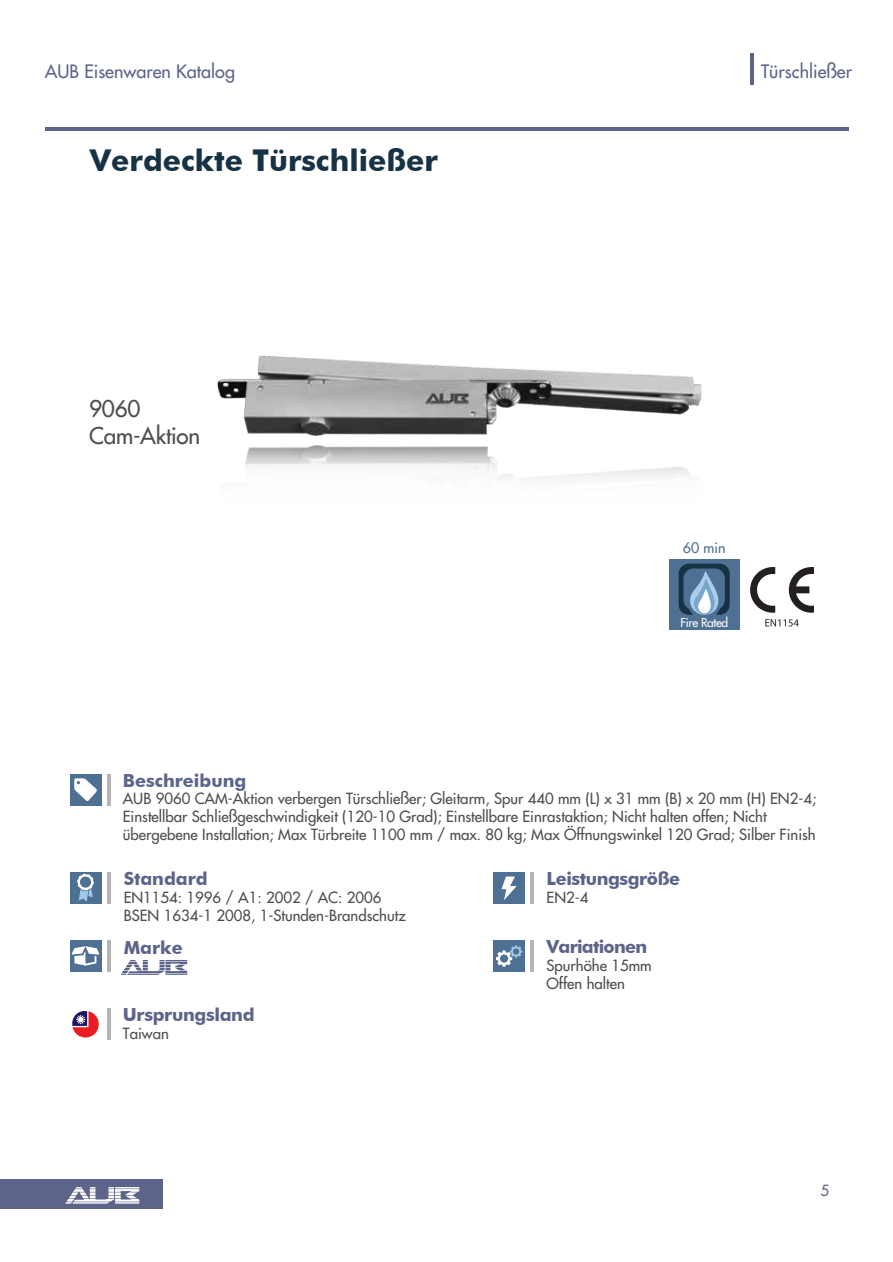
<style>
.page{position:relative;width:893px;height:1262px;background:#fff}
.page>*{position:absolute;margin:0;border:0;box-sizing:border-box;transform-origin:0 0}
.t1{font:700 30px "Futura BT";color:#173244}
.t2{font:22.5px/27px "Futura";letter-spacing:-.01em;color:#4d4d4d}
.t3{font:18px "Futura";color:#5c648a}
.t4{font:700 18px "Futura BT";letter-spacing:-.02em;color:#5c648a}
.t5{font:700 18px "Futura BT";color:#5c648a}
.t6{font:700 18px "Futura BT";letter-spacing:-.04em;color:#5c648a}
.t7{font:15px/18px "Futura";color:#4d4d4d}
.t8{font:15px "Futura";color:#5c648a}
.t9{font:14.25px "Futura";color:#4e7092}
.t10{font:12px "Futura";letter-spacing:-.025em;color:#fff}
</style>
<div class="page">
<img style="left:217px;top:355px;width:485px;height:81px">
<svg style="left:245px;top:445px;width:445px;height:34px"></svg>
<hr style="left:45px;top:127px;width:803px;height:3px;background:#5c648a">
<hr style="left:107px;top:1008px;width:3px;height:32px;background:#b5b5b5">
<hr style="left:107px;top:871px;width:3px;height:32px;background:#b5b5b5">
<hr style="left:531px;top:940px;width:3px;height:32px;background:#b5b5b5">
<hr style="left:531px;top:872px;width:3px;height:32px;background:#b5b5b5">
<hr style="left:107px;top:773px;width:3px;height:32px;background:#b5b5b5">
<hr style="left:750px;top:53px;width:3px;height:32px;background:#5c648a">
<hr style="left:107px;top:940px;width:3px;height:32px;background:#b5b5b5">
<svg style="left:121px;top:960px;width:66px;height:15px"></svg>
<div style="left:70px;top:773px;width:31px;height:32px;background:#4e7092"></div>
<div style="left:70px;top:871px;width:31px;height:32px;background:#4e7092"></div>
<div style="left:493px;top:872px;width:32px;height:32px;background:#4e7092"></div>
<div style="left:493px;top:940px;width:32px;height:32px;background:#4e7092"></div>
<div style="left:70px;top:940px;width:31px;height:31px;background:#4e7092"></div>
<svg style="left:74px;top:778px;width:23px;height:23px"></svg>
<svg style="left:77px;top:873px;width:17px;height:28px"></svg>
<svg style="left:496px;top:945px;width:26px;height:21px"></svg>
<svg style="left:72px;top:946px;width:27px;height:19px"></svg>
<div style="left:0;top:1179px;width:162px;height:30px;background:#5c648a"></div>
<svg style="left:65px;top:1187px;width:74px;height:16px"></svg>
<svg style="left:501px;top:876px;width:16px;height:24px"></svg>
<svg style="left:72px;top:1011px;width:27px;height:27px"></svg>
<div style="left:669px;top:559px;width:70px;height:71px;background:#4e7092"></div>
<svg style="left:679px;top:563px;width:51px;height:52px"></svg>
<svg style="left:765px;top:619px;width:34px;height:7px"></svg>
<svg style="left:789px;top:567px;width:25px;height:45px"></svg>
<svg style="left:750px;top:567px;width:25px;height:45px"></svg>
<p class="t3" style="left:45px;top:60px;width:192px">AUB Eisenwaren Katalog</p>
<p class="t3" style="left:761px;top:60px;width:92px">Türschließer</p>
<h1 class="t1" style="left:90px;top:142px;width:350px">Verdeckte Türschließer</h1>
<h2 class="t2" style="left:89px;top:395px;width:113px">9060<br>Cam-Aktion</h2>
<p class="t9" style="left:683px;top:538px;width:44px">60 min</p>
<p class="t10" style="left:680px;top:615px;width:49px">Fire Rated</p>
<p class="t5" style="left:123px;top:769px;width:125px">Beschreibung</p>
<p class="t7" style="left:123px;top:790px;width:695px">AUB 9060 CAM-Aktion verbergen Türschließer; Gleitarm, Spur 440 mm (L) x 31 mm (B) x 20 mm (H) EN2-4;<br>Einstellbar Schließgeschwindigkeit (120-10 Grad); Einstellbare Einrastaktion; Nicht halten offen; Nicht übergebene Installation; Max Türbreite 1100 mm / max. 80 kg; Max Öffnungswinkel 120 Grad; Silber Finish</p>
<p class="t5" style="left:124px;top:867px;width:85px">Standard</p>
<p class="t7" style="left:124px;top:888px;width:284px">EN1154: 1996 / A1: 2002 / AC: 2006<br>BSEN 1634-1 2008, 1-Stunden-Brandschutz</p>
<p class="t4" style="left:124px;top:936px;width:61px">Marke</p>
<p class="t4" style="left:123px;top:1004px;width:133px">Ursprungsland</p>
<p class="t7" style="left:123px;top:1025px;width:47px">Taiwan</p>
<p class="t4" style="left:547px;top:868px;width:135px">Leistungsgröße</p>
<p class="t7" style="left:547px;top:888px;width:43px">EN2-4</p>
<p class="t6" style="left:547px;top:936px;width:102px">Variationen</p>
<p class="t7" style="left:547px;top:956px;width:107px">Spurhöhe 15mm<br>Offen halten</p>
<p class="t8" style="left:820px;top:1181px;width:10px">5</p>
</div>
